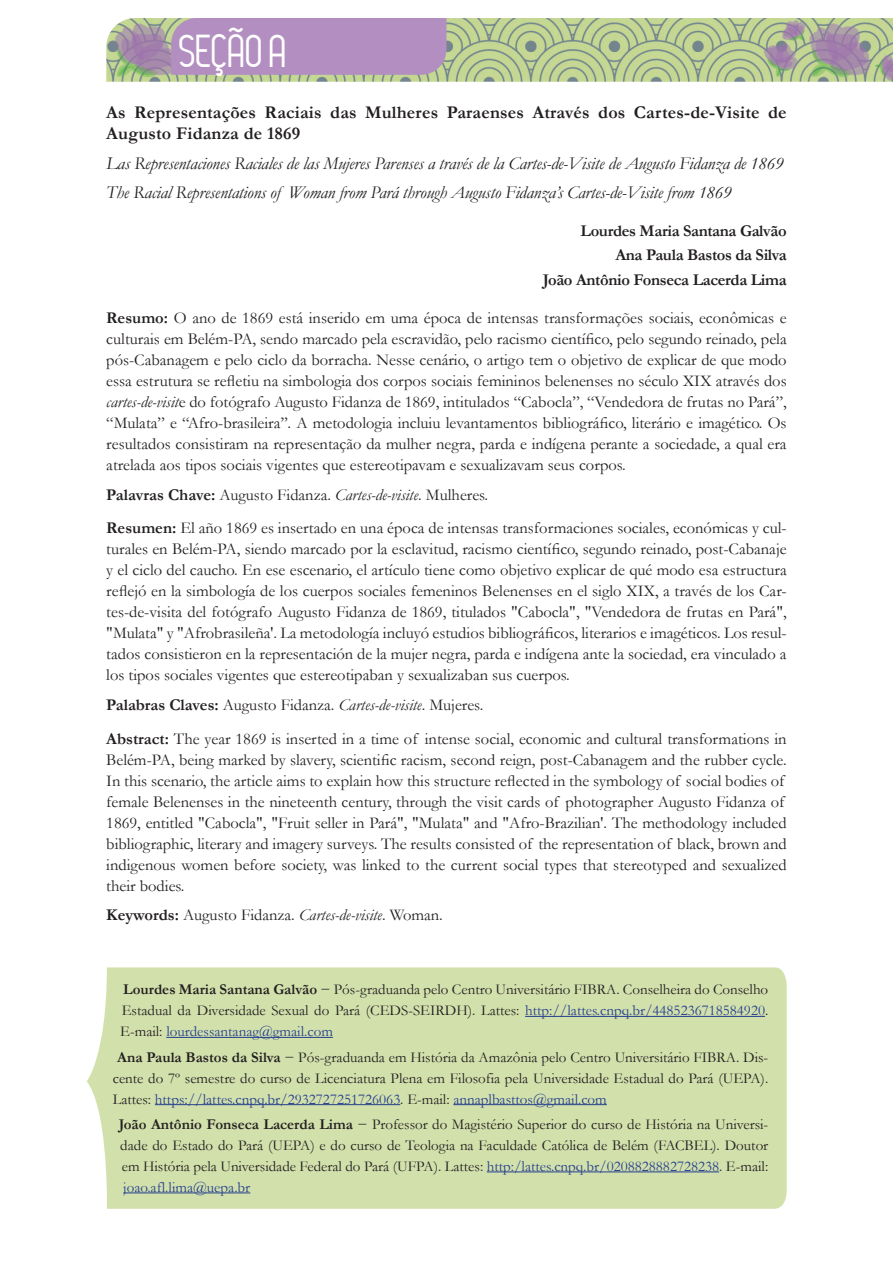
<style>
.page{position:relative;width:893px;height:1263px;background:#fff}
.page>*{position:absolute;margin:0;border:0;box-sizing:border-box;transform-origin:0 0}
.t1{font:45px "Leger";letter-spacing:-.01em;color:#fff}
.Titulo_2{font:italic 18px "Garamond";letter-spacing:-.01em;color:#231f20}
.Titulo_2-2{font:700 18px/21px "Garamond";letter-spacing:.01em;color:#231f20}
.Resumo{font:16.5px/21px "Garamond";color:#231f20;text-align:justify}
.Nome_Autor{font:700 16.5px "Garamond";letter-spacing:-.02em;color:#231f20}
.t2{font:15px/21px "Garamond";color:#231f20;text-align:justify}
.s1{font-weight:700}
.s2{font-style:italic}
.s3{color:#253f8e}
</style>
<div class="page">
<img style="left:106px;top:18px;width:787px;height:64px">
<div style="left:171px;top:18px;width:275px;height:57px;background:#b28fc0"></div>
<div style="left:87px;top:967px;width:700px;height:242px;background:#d2e0ac"></div>
<hr style="left:525px;top:1016px;width:240px;height:1px;background:#253f8e">
<hr style="left:166px;top:1037px;width:167px;height:1px;background:#253f8e">
<hr style="left:155px;top:1104px;width:245px;height:1px;background:#253f8e">
<hr style="left:453px;top:1104px;width:154px;height:1px;background:#253f8e">
<hr style="left:487px;top:1171px;width:232px;height:1px;background:#253f8e">
<hr style="left:123px;top:1192px;width:127px;height:1px;background:#253f8e">
<h1 class="t1" style="left:179px;top:26px;width:110px">SEÇÃO A</h1>
<p class="Titulo_2-2" style="left:106px;top:102px;width:682px">As Representações Raciais das Mulheres Paraenses Através dos Cartes-de-Visite de<br>Augusto Fidanza de 1869</p>
<p class="Titulo_2" style="left:106px;top:151px;width:679px">Las Representaciones Raciales de las Mujeres Parenses a través de la Cartes-de-Visite de Augusto Fidanza de 1869</p>
<p class="Titulo_2" style="left:106px;top:180px;width:627px">The Racial Representations of Woman from Pará through Augusto Fidanza’s Cartes-de-Visite from 1869</p>
<p class="Nome_Autor" style="left:581px;top:219px;width:208px">Lourdes Maria Santana Galvão</p>
<p class="Nome_Autor" style="left:615px;top:244px;width:173px">Ana Paula Bastos da Silva</p>
<p class="Nome_Autor" style="left:543px;top:269px;width:245px">João Antônio Fonseca Lacerda Lima</p>
<p class="Resumo" style="left:106px;top:307px;width:682px"><span class="s1">Resumo:</span> O ano de 1869 está inserido em uma época de intensas transformações sociais, econômicas e culturais em Belém-PA, sendo marcado pela escravidão, pelo racismo científico, pelo segundo reinado, pela pós-Cabanagem e pelo ciclo da borracha. Nesse cenário, o artigo tem o objetivo de explicar de que modo essa estrutura se refletiu na simbologia dos corpos sociais femininos belenenses no século XIX através dos <span class="s2">cartes-de-visit</span>e do fotógrafo Augusto Fidanza de 1869, intitulados “Cabocla”, “Vendedora de frutas no Pará”, “Mulata” e “Afro-brasileira’’. A metodologia incluiu levantamentos bibliográfico, literário e imagético. Os resultados consistiram na representação da mulher negra, parda e indígena perante a sociedade, a qual era atrelada aos tipos sociais vigentes que estereotipavam e sexualizavam seus corpos.</p>
<p class="Resumo" style="left:106px;top:483px;width:383px"><span class="s1">Palavras Chave:</span> Augusto Fidanza. <span class="s2">Cartes-de-visite</span>. Mulheres.</p>
<p class="Resumo" style="left:106px;top:517px;width:682px"><span class="s1">Resumen:</span> El año 1869 es insertado en una época de intensas transformaciones sociales, económicas y cul&shy;turales en Belém-PA, siendo marcado por la esclavitud, racismo científico, segundo reinado, post-Cabanaje y el ciclo del caucho. En ese escenario, el artículo tiene como objetivo explicar de qué modo esa estructura reflejó en la simbología de los cuerpos sociales femeninos Belenenses en el siglo XIX, a través de los Car&shy;tes-de-visita del fotógrafo Augusto Fidanza de 1869, titulados "Cabocla", "Vendedora de frutas en Pará", "Mulata" y "Afrobrasileña'. La metodología incluyó estudios bibliográficos, literarios e imagéticos. Los resul&shy;tados consistieron en la representación de la mujer negra, parda e indígena ante la sociedad, era vinculado a los tipos sociales vigentes que estereotipaban y sexualizaban sus cuerpos.</p>
<p class="Resumo" style="left:106px;top:694px;width:378px"><span class="s1">Palabras Claves:</span> Augusto Fidanza. <span class="s2">Cartes-de-visite</span>. Mujeres.</p>
<p class="Resumo" style="left:106px;top:728px;width:682px;text-align:left"><span class="s1">Abstract:</span> The year 1869 is inserted in a time of intense social, economic and cultural transformations in Belém-PA, being marked by slavery, scientific racism, second reign, post-Cabanagem and the rubber cycle.<br>In this scenario, the article aims to explain how this structure reflected in the symbology of social bodies of female Belenenses in the nineteenth century, through the visit cards of photographer Augusto Fidanza of 1869, entitled "Cabocla", "Fruit seller in Pará", "Mulata" and "Afro-Brazilian'. The methodology included bibliographic, literary and imagery surveys. The results consisted of the representation of black, brown and indigenous women before society, was linked to the current social types that stereotyped and sexualized their bodies.</p>
<p class="Resumo" style="left:106px;top:904px;width:338px"><span class="s1">Keywords:</span> Augusto Fidanza. <span class="s2">Cartes-de-visite</span>. Woman.</p>
<p class="t2" style="left:120px;top:979px;width:650px"><span class="s1">Lourdes Maria Santana Galvão</span> − Pós-graduanda pelo Centro Universitário FIBRA. Conselheira do Conselho Estadual da Diversidade Sexual do Pará (CEDS-SEIRDH). Lattes: <span class="s3">http://lattes.cnpq.br/4485236718584920</span>.<br>E-mail: <span class="s3">lourdessantanag@gmail.com</span></p>
<p class="t2" style="left:113px;top:1046px;width:657px;text-indent:4px"><span class="s1">Ana Paula Bastos da Silva</span> − Pós-graduanda em História da Amazônia pelo Centro Universitário FIBRA. Dis&shy;cente do 7º semestre do curso de Licenciatura Plena em Filosofia pela Universidade Estadual do Pará (UEPA).<br>Lattes: <span class="s3">https://lattes.cnpq.br/2932727251726063</span>. E-mail: <span class="s3">annaplbasttos@gmail.com</span></p>
<p class="t2" style="left:119px;top:1113px;width:651px"><span class="s1">João Antônio Fonseca Lacerda Lima</span> − Professor do Magistério Superior do curso de História na Universi&shy;dade do Estado do Pará (UEPA) e do curso de Teologia na Faculdade Católica de Belém (FACBEL). Doutor em História pela Universidade Federal do Pará (UFPA). Lattes: <span class="s3">http:/lattes.cnpq.br/0208828882728238</span>. E-mail: <span class="s3">joao.afl.lima@uepa.br</span></p>
</div>
